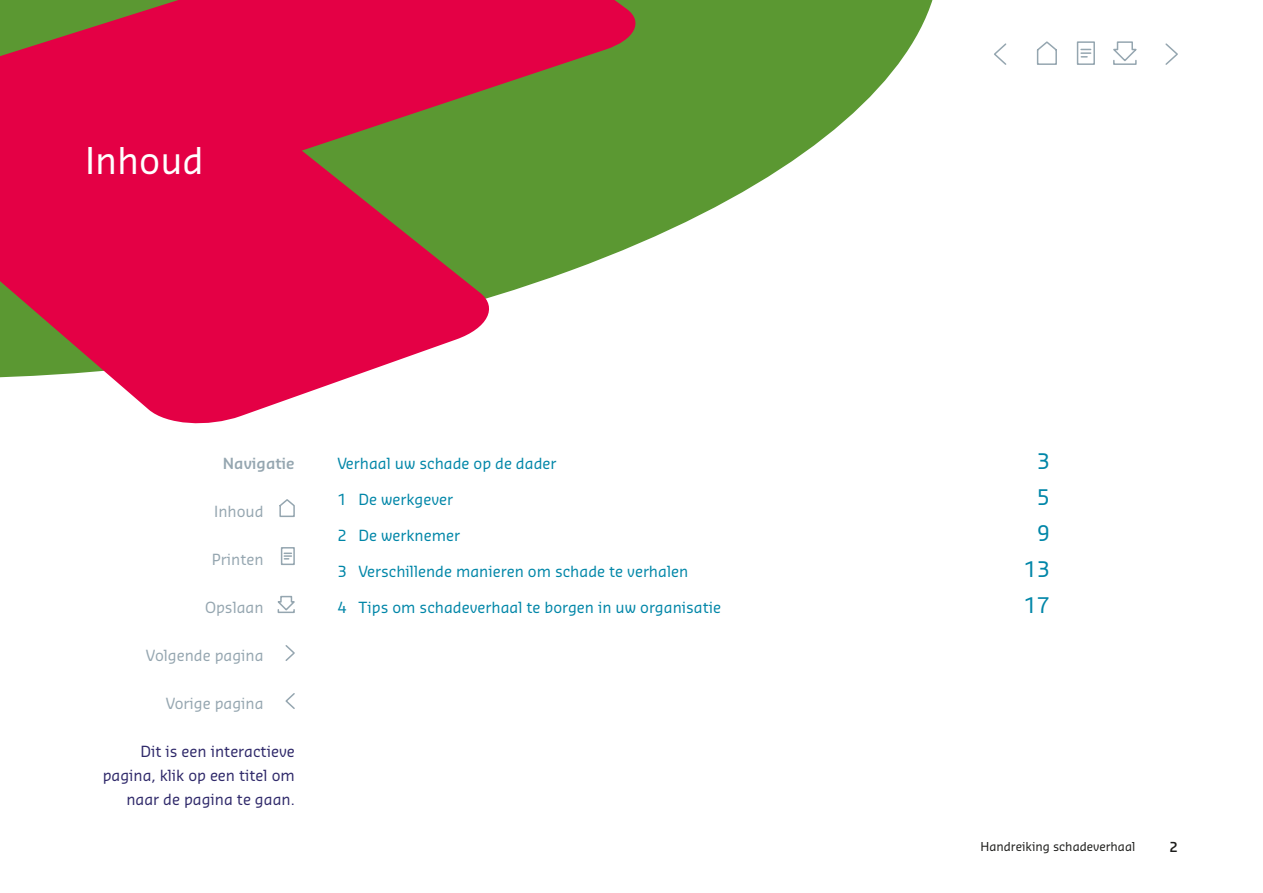
<style>
.page{position:relative;width:1263px;height:893px;background:#fff}
.page>*{position:absolute;margin:0;border:0;box-sizing:border-box;transform-origin:0 0}
.t1{font:36px "Sansa Pro";color:#fff}
.t2{font:21px "Sansa Pro";color:#0086a8}
.t3{font:15px "Sansa Pro";color:#0086a8}
.t4{font:15px/24px "Sansa Pro";color:#2f296a;text-align:right}
.t5{font:15px "Sansa Pro";color:#95a6b0}
.t6{font:600 15px "Sansa Pro";color:#95a6b0}
.t7{font:600 13.5px "Sansa Pro";color:#1d1d1b}
.t8{font:12px "Sansa Pro";color:#1d1d1b}
</style>
<div class="page">
<svg style="left:644px;top:0;width:289px;height:241px;fill:#5b9832"></svg>
<svg style="left:0;top:0;width:644px;height:424px;fill:#e40045"></svg>
<svg style="left:279px;top:499px;width:16px;height:18px"></svg>
<svg style="left:280px;top:547px;width:15px;height:18px"></svg>
<svg style="left:277px;top:595px;width:18px;height:19px"></svg>
<svg style="left:285px;top:645px;width:10px;height:16px"></svg>
<svg style="left:285px;top:693px;width:10px;height:16px"></svg>
<svg style="left:1165px;top:43px;width:13px;height:22px"></svg>
<svg style="left:994px;top:43px;width:13px;height:22px"></svg>
<svg style="left:1076px;top:41px;width:19px;height:24px"></svg>
<svg style="left:1036px;top:41px;width:21px;height:24px"></svg>
<svg style="left:1113px;top:41px;width:24px;height:24px"></svg>
<h1 class="t1" style="left:85px;top:137px;width:120px">Inhoud</h1>
<p class="t6" style="left:223px;top:454px;width:73px">Navigatie</p>
<p class="t5" style="left:214px;top:502px;width:51px">Inhoud</p>
<p class="t5" style="left:212px;top:550px;width:53px">Printen</p>
<p class="t5" style="left:205px;top:598px;width:60px">Opslaan</p>
<p class="t5" style="left:146px;top:646px;width:119px">Volgende pagina</p>
<p class="t5" style="left:166px;top:694px;width:99px">Vorige pagina</p>
<p class="t4" style="left:103px;top:739px;width:194px">Dit is een interactieve pagina, klik op een titel om naar de pagina te gaan.</p>
<p class="t3" style="left:337px;top:454px;width:221px">Verhaal uw schade op de dader</p>
<h2 class="t2" style="left:1037px;top:447px;width:15px">3</h2>
<p class="t3" style="left:337px;top:490px;width:117px">1 De werkgever</p>
<h2 class="t2" style="left:1037px;top:483px;width:15px">5</h2>
<p class="t3" style="left:337px;top:526px;width:124px">2 De werknemer</p>
<h2 class="t2" style="left:1037px;top:519px;width:15px">9</h2>
<p class="t3" style="left:337px;top:562px;width:352px">3 Verschillende manieren om schade te verhalen</p>
<h2 class="t2" style="left:1024px;top:555px;width:28px">13</h2>
<p class="t3" style="left:337px;top:598px;width:385px">4 Tips om schadeverhaal te borgen in uw organisatie</p>
<h2 class="t2" style="left:1024px;top:591px;width:28px">17</h2>
<p class="t8" style="left:980px;top:839px;width:156px">Handreiking schadeverhaal</p>
<p class="t7" style="left:1169px;top:838px;width:10px">2</p>
</div>
